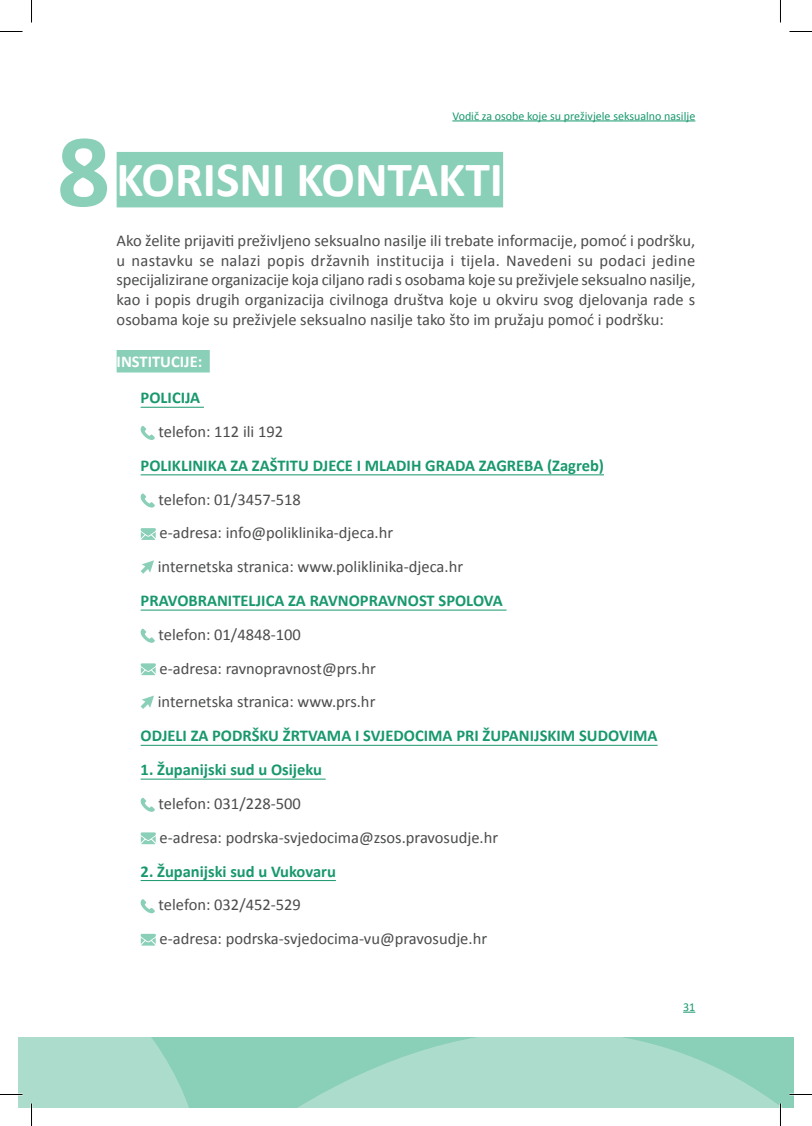
<style>
.page{position:relative;width:812px;height:1126px;background:#fff}
.page>*{position:absolute;margin:0;border:0;box-sizing:border-box;transform-origin:0 0}
.t1{font:700 104.7px "Calibri";color:#8acfb7}
.t2{font:700 49.5px "Calibri";color:#fff}
.t3{font:16.5px/33.8px "Calibri";color:#4b4c4d}
.t4{font:700 16.5px "Calibri";color:#18986e}
.t5{font:700 16.5px "Calibri";color:#fff}
.t6{font:12px "Calibri";color:#18986e}
</style>
<div class="page">
<svg style="left:19px;top:1011px;width:774px;height:96px;fill:#acddcc"></svg>
<hr style="left:452px;top:121px;width:243px;height:1px;background:#18986e">
<svg style="left:683px;top:1012px;width:12px;height:1px"></svg>
<div style="left:117px;top:152px;width:386px;height:55px;background:#8acfb7"></div>
<div style="left:117px;top:350px;width:93px;height:23px;background:#8acfb7"></div>
<hr style="left:141px;top:407px;width:63px;height:1px;background:#18986e">
<hr style="left:141px;top:474px;width:463px;height:1px;background:#18986e">
<hr style="left:141px;top:610px;width:365px;height:1px;background:#18986e">
<hr style="left:141px;top:745px;width:516px;height:1px;background:#18986e">
<hr style="left:141px;top:779px;width:184px;height:1px;background:#18986e">
<hr style="left:141px;top:880px;width:195px;height:1px;background:#18986e">
<svg style="left:140px;top:426px;width:15px;height:14px"></svg>
<svg style="left:140px;top:493px;width:15px;height:15px"></svg>
<svg style="left:141px;top:528px;width:15px;height:12px"></svg>
<svg style="left:141px;top:560px;width:13px;height:14px"></svg>
<svg style="left:140px;top:629px;width:15px;height:14px"></svg>
<svg style="left:141px;top:663px;width:15px;height:12px"></svg>
<svg style="left:141px;top:696px;width:13px;height:13px"></svg>
<svg style="left:140px;top:798px;width:15px;height:14px"></svg>
<svg style="left:141px;top:832px;width:15px;height:12px"></svg>
<svg style="left:140px;top:899px;width:15px;height:15px"></svg>
<svg style="left:141px;top:934px;width:15px;height:12px"></svg>
<hr style="left:779px;top:1103px;width:2px;height:23px;background:#fff">
<svg style="left:0;top:31px;width:23px;height:1px"></svg>
<svg style="left:789px;top:31px;width:22px;height:1px"></svg>
<svg style="left:0;top:1094px;width:23px;height:1px"></svg>
<svg style="left:789px;top:1094px;width:22px;height:1px"></svg>
<svg style="left:31px;top:0;width:1px;height:22px"></svg>
<svg style="left:31px;top:1103px;width:1px;height:23px"></svg>
<svg style="left:780px;top:0;width:1px;height:22px"></svg>
<svg style="left:780px;top:1103px;width:1px;height:23px"></svg>
<h1 class="t1" style="left:57px;top:104px;width:55px">8</h1>
<p class="t6" style="left:452px;top:108px;width:244px">Vodič za osobe koje su preživjele seksualno nasilje</p>
<h2 class="t2" style="left:117px;top:148px;width:388px">KORISNI KONTAKTI</h2>
<p class="t3" style="left:117px;top:230px;width:580px;line-height:19.8px;text-align:justify">Ako želite prijaviti preživljeno seksualno nasilje ili trebate informacije, pomoć i podršku, u nastavku se nalazi popis državnih institucija i tijela. Navedeni su podaci jedine specijalizirane organizacije koja ciljano radi s osobama koje su preživjele seksualno nasilje, kao i popis drugih organizacija civilnoga društva koje u okviru svog djelovanja rade s osobama koje su preživjele seksualno nasilje tako što im pružaju pomoć i podršku:</p>
<p class="t5" style="left:117px;top:351px;width:87px">INSTITUCIJE:</p>
<p class="t4" style="left:141px;top:387px;width:61px">POLICIJA</p>
<p class="t3" style="left:158px;top:415px;width:126px">telefon: 112 ili 192</p>
<p class="t4" style="left:141px;top:455px;width:465px">POLIKLINIKA ZA ZAŠTITU DJECE I MLADIH GRADA ZAGREBA (ZAGREB)</p>
<p class="t3" style="left:158px;top:482px;width:307px">telefon: 01/3457-518<br>e-adresa: info@poliklinika-djeca.hr internetska stranica: www.poliklinika-djeca.hr</p>
<p class="t4" style="left:141px;top:590px;width:363px">PRAVOBRANITELJICA ZA RAVNOPRAVNOST SPOLOVA</p>
<p class="t3" style="left:158px;top:618px;width:220px">telefon: 01/4848-100<br>e-adresa: ravnopravnost@prs.hr internetska stranica: www.prs.hr</p>
<p class="t4" style="left:141px;top:725px;width:518px">ODJELI ZA PODRŠKU ŽRTVAMA I SVJEDOCIMA PRI ŽUPANIJSKIM SUDOVIMA</p>
<p class="t4" style="left:141px;top:759px;width:183px">1. ŽUPANIJSKI SUD U OSIJEKU</p>
<p class="t3" style="left:158px;top:787px;width:341px">telefon: 031/228-500<br>e-adresa: podrska-svjedocima@zsos.pravosudje.hr</p>
<p class="t4" style="left:141px;top:860px;width:197px">2. ŽUPANIJSKI SUD U VUKOVARU</p>
<p class="t3" style="left:158px;top:888px;width:330px">telefon: 032/452-529<br>e-adresa: podrska-svjedocima-vu@pravosudje.hr</p>
<p class="t6" style="left:683px;top:999px;width:14px">31</p>
</div>
